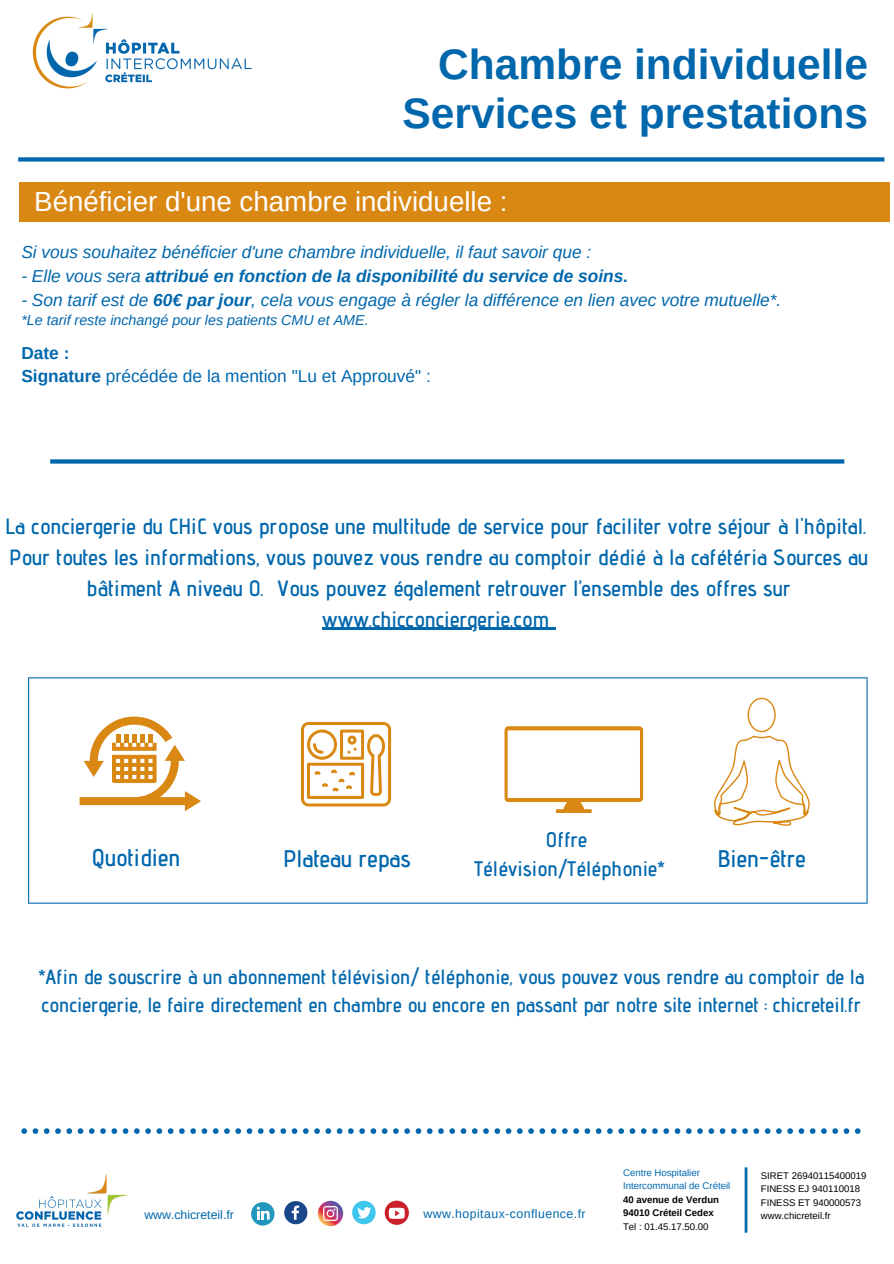
<style>
.page{position:relative;width:894px;height:1264px;background:#fff}
.page>*{position:absolute;margin:0;border:0;box-sizing:border-box;transform-origin:0 0}
.t1{font:700 42.45px "Arimo";color:#0067ad}
.t2{font:27.6px "Arimo";color:#fff}
.t3{font:600 24px "Advent Pro";color:#0067ad}
.t4{font:600 22.05px/30.9px "Advent Pro";color:#0067ad;text-align:center}
.t5{font:600 21px "Advent Pro";color:#0067ad}
.t6{font:600 20.4px/28.2px "Advent Pro";color:#0067ad}
.t7{font:italic 17.25px "Arimo";color:#0067ad}
.t8{font:italic 700 17.25px "Arimo";color:#0067ad}
.t9{font:17.25px "Arimo";color:#0067ad}
.t10{font:700 17.25px "Arimo";color:#0067ad}
.t11{font:italic 14.25px "Arimo";color:#0067ad}
.t12{font:12.3px "Arimo";letter-spacing:.035em;color:#0067ad}
.t13{font:12.3px "Arimo";color:#0067ad}
.t14{font:9.6px "Arimo";color:#000}
.t15{font:9.6px "Arimo";color:#0067ad}
.t16{font:700 9.6px "Arimo";color:#000}
.s1{font-weight:400}
.s2{font-weight:700}
</style>
<div class="page">
<svg style="left:18px;top:157px;width:866px;height:4px;background:#1372b3"></svg>
<svg style="left:744px;top:1167px;width:3px;height:65px"></svg>
<img style="left:16px;top:1174px;width:111px;height:53px">
<svg style="left:284px;top:1201px;width:23px;height:23px"></svg>
<svg style="left:251px;top:1202px;width:23px;height:23px"></svg>
<svg style="left:384px;top:1200px;width:25px;height:24px"></svg>
<svg style="left:389px;top:1207px;width:15px;height:11px"></svg>
<div style="left:352px;top:1200px;width:23px;height:24px;background:#3fc6ee;border-radius:50%"></div>
<svg style="left:357px;top:1207px;width:14px;height:11px"></svg>
<img style="left:317px;top:1200px;width:27px;height:27px">
<div style="left:19px;top:182px;width:870px;height:40px;background:#da8814"></div>
<svg style="left:28px;top:677px;width:839px;height:226px"></svg>
<hr style="left:322px;top:628px;width:226px;height:2px;background:#0067ad">
<svg style="left:548px;top:628px;width:7px;height:2px"></svg>
<svg style="left:504px;top:726px;width:139px;height:87px"></svg>
<svg style="left:21px;top:1128px;width:839px;height:5px"></svg>
<svg style="left:50px;top:459px;width:794px;height:4px;background:#1674b4"></svg>
<img style="left:32px;top:13px;width:220px;height:76px">
<p class="t1" style="left:438px;top:41px;width:431px">Chambre individuelle</p>
<p class="t1" style="left:402px;top:89px;width:467px">Services et prestations</p>
<p class="t2" style="left:34px;top:185px;width:474px">Bénéficier d'une chambre individuelle :</p>
<p class="t7" style="left:21px;top:243px;width:571px">Si vous souhaitez bénéficier d'une chambre individuelle, il faut savoir que :</p>
<p class="t8" style="left:21px;top:266px;width:608px"><span class="s1">- Elle vous sera</span> attribué en fonction de la disponibilité du service de soins.</p>
<p class="t7" style="left:21px;top:290px;width:761px">- Son tarif est de <span class="s2">60€ par jour</span>, cela vous engage à régler la différence en lien avec votre mutuelle*.</p>
<p class="t11" style="left:21px;top:312px;width:348px">*Le tarif reste inchangé pour les patients CMU et AME.</p>
<p class="t10" style="left:21px;top:343px;width:50px">Date :</p>
<p class="t9" style="left:21px;top:366px;width:411px"><span class="s2">Signature</span> précédée de la mention "Lu et Approuvé" :</p>
<p class="t4" style="left:5px;top:510px;width:862px">La conciergerie du CHiC vous propose une multitude de service pour faciliter votre séjour à l'hôpital.</p>
<p class="t4" style="left:9px;top:541px;width:860px">Pour toutes les informations, vous pouvez vous rendre au comptoir dédié à la cafétéria Sources au bâtiment A niveau 0. Vous pouvez également retrouver l’ensemble des offres sur www.chicconciergerie.com</p>
<p class="t3" style="left:92px;top:843px;width:90px">Quotidien</p>
<p class="t3" style="left:283px;top:843px;width:129px">Plateau repas</p>
<p class="t5" style="left:545px;top:826px;width:43px">Offre</p>
<p class="t5" style="left:474px;top:855px;width:192px">Télévision/Téléphonie*</p>
<p class="t3" style="left:717px;top:843px;width:90px">Bien-être</p>
<p class="t6" style="left:38px;top:962px;width:827px">*Afin de souscrire à un abonnement télévision/ téléphonie, vous pouvez vous rendre au comptoir de la conciergerie, le faire directement en chambre ou encore en passant par notre site internet : chicreteil.fr</p>
<p class="t13" style="left:144px;top:1208px;width:91px">www.chicreteil.fr</p>
<p class="t12" style="left:423px;top:1207px;width:164px">www.hopitaux-confluence.fr</p>
<p class="t15" style="left:623px;top:1167px;width:78px">Centre Hospitalier</p>
<p class="t15" style="left:623px;top:1180px;width:109px">Intercommunal de Créteil</p>
<p class="t16" style="left:623px;top:1193px;width:97px">40 avenue de Verdun</p>
<p class="t16" style="left:623px;top:1207px;width:92px">94010 Créteil Cedex</p>
<p class="t14" style="left:623px;top:1220px;width:87px">Tel : 01.45.17.50.00</p>
<p class="t14" style="left:760px;top:1169px;width:107px">SIRET 26940115400019</p>
<p class="t14" style="left:760px;top:1183px;width:101px">FINESS EJ 940110018</p>
<p class="t14" style="left:760px;top:1196px;width:102px">FINESS ET 940000573</p>
<p class="t14" style="left:760px;top:1210px;width:71px">www.chicreteil.fr</p>
</div>
